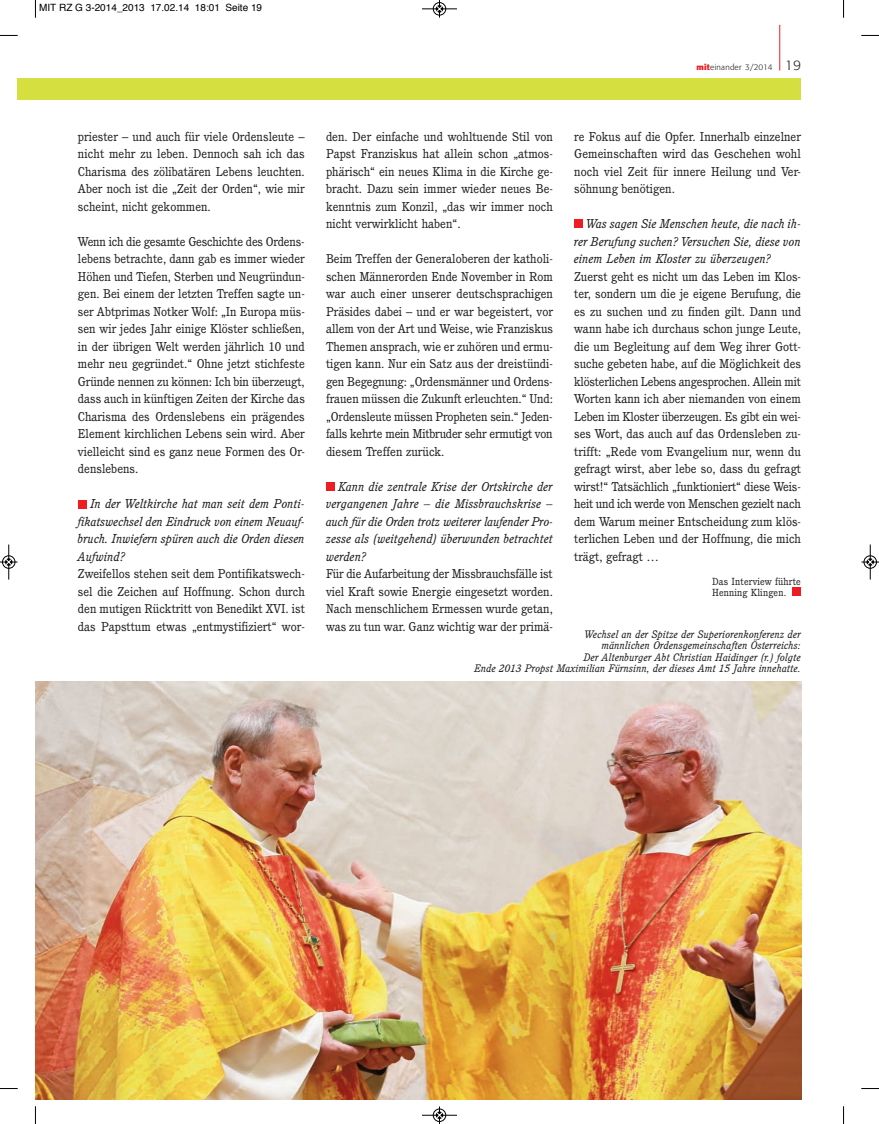
<style>
.page{position:relative;width:879px;height:1124px;background:#fff}
.page>*{position:absolute;margin:0;border:0;box-sizing:border-box;transform-origin:0 0}
.t1{font:12.5px/17.5px "Cushing";color:#231f20;text-align:justify}
.t2{font:italic 12.5px/17.5px "Cushing";letter-spacing:.015em;color:#231f20;text-align:justify}
.t3{font:italic 10.62px/11.2px "Cushing";letter-spacing:.015em;color:#231f20;text-align:right}
.t4{font:10px "Helvetica";color:#000}
.t5{font:10px/11.2px "Cushing";letter-spacing:.015em;color:#231f20}
.t6{font:300 8.12px "Formata";letter-spacing:.03em;color:#231f20}
.s1{font-weight:700;color:#ee1d23}
.s2{font-size:13.75px}
</style>
<div class="page">
<div style="left:35px;top:78px;width:766px;height:21px;background:#d5df3f"></div>
<hr style="left:779px;top:25px;width:1px;height:45px;background:#ee1d23">
<div style="left:18px;top:78px;width:17px;height:21px;background:#d5df3f"></div>
<div style="left:78px;top:499px;width:8px;height:9px;background:#ee1d23"></div>
<div style="left:326px;top:482px;width:8px;height:8px;background:#ee1d23"></div>
<div style="left:574px;top:219px;width:9px;height:9px;background:#ee1d23"></div>
<div style="left:792px;top:587px;width:9px;height:8px;background:#ee1d23"></div>
<img style="left:35px;top:681px;width:766px;height:417px">
<svg style="left:35px;top:0;width:1px;height:18px"></svg>
<svg style="left:0;top:35px;width:18px;height:1px"></svg>
<svg style="left:843px;top:0;width:1px;height:18px"></svg>
<svg style="left:861px;top:35px;width:18px;height:1px"></svg>
<svg style="left:35px;top:1106px;width:1px;height:17px"></svg>
<svg style="left:0;top:1088px;width:18px;height:1px"></svg>
<svg style="left:843px;top:1106px;width:1px;height:17px"></svg>
<svg style="left:861px;top:1088px;width:18px;height:1px"></svg>
<div style="left:433px;top:2px;width:13px;height:14px;border:1px solid #fff;border-radius:50%"></div>
<hr style="left:422px;top:9px;width:35px;height:1px;background:#000">
<div style="left:433px;top:2px;width:13px;height:13px;border:1px solid #000;border-radius:50%"></div>
<svg style="left:436px;top:0;width:7px;height:18px"></svg>
<hr style="left:422px;top:1114px;width:35px;height:1px;background:#000">
<div style="left:433px;top:1108px;width:13px;height:13px;border:1px solid #000;border-radius:50%"></div>
<svg style="left:436px;top:1106px;width:7px;height:17px"></svg>
<hr style="left:9px;top:544px;width:1px;height:35px;background:#000">
<div style="left:2px;top:555px;width:13px;height:13px;border:1px solid #000;border-radius:50%"></div>
<svg style="left:0;top:558px;width:18px;height:7px"></svg>
<div style="left:863px;top:555px;width:14px;height:13px;border:1px solid #fff;border-radius:50%"></div>
<hr style="left:870px;top:544px;width:1px;height:35px;background:#000">
<div style="left:864px;top:555px;width:12px;height:13px;border:1px solid #000;border-radius:50%"></div>
<svg style="left:861px;top:558px;width:18px;height:7px"></svg>
<p class="t4" style="left:39px;top:4px;width:224px">MIT RZ G 3-2014_2013 17.02.14 18:01 Seite 19</p>
<p class="t6" style="left:696px;top:64px;width:106px"><span class="s1">mit</span>einander 3/2014 <span class="s2">19</span></p>
<p class="t1" style="left:78px;top:128px;width:228px">priester – und auch für viele Ordensleute – nicht mehr zu leben. Dennoch sah ich das Charisma des zölibatären Lebens leuchten.<br>Aber noch ist die „Zeit der Orden“, wie mir scheint, nicht gekommen.</p>
<p class="t1" style="left:78px;top:233px;width:228px">Wenn ich die gesamte Geschichte des Ordens&shy;lebens betrachte, dann gab es immer wieder Höhen und Tiefen, Sterben und Neugründun&shy;gen. Bei einem der letzten Treffen sagte un&shy;ser Abtprimas Notker Wolf: „In Europa müs&shy;sen wir jedes Jahr einige Klöster schließen, in der übrigen Welt werden jährlich 10 und mehr neu gegründet.“ Ohne jetzt stichfeste Gründe nennen zu können: Ich bin überzeugt, dass auch in künftigen Zeiten der Kirche das Charisma des Ordenslebens ein prägendes Element kirchlichen Lebens sein wird. Aber vielleicht sind es ganz neue Formen des Or&shy;denslebens.</p>
<p class="t2" style="left:78px;top:496px;width:228px;text-indent:12px">In der Weltkirche hat man seit dem Ponti&shy;fikatswechsel den Eindruck von einem Neuauf&shy;bruch. Inwiefern spüren auch die Orden diesen Aufwind?</p>
<p class="t1" style="left:78px;top:566px;width:228px">Zweifellos stehen seit dem Pontifikatswech&shy;sel die Zeichen auf Hoffnung. Schon durch den mutigen Rücktritt von Benedikt XVI. ist das Papsttum etwas „entmystifiziert“ wor-</p>
<p class="t1" style="left:326px;top:128px;width:228px">den. Der einfache und wohltuende Stil von Papst Franziskus hat allein schon „atmos&shy;phärisch“ ein neues Klima in die Kirche ge&shy;bracht. Dazu sein immer wieder neues Be&shy;kenntnis zum Konzil, „das wir immer noch nicht verwirklicht haben“.</p>
<p class="t1" style="left:326px;top:251px;width:228px">Beim Treffen der Generaloberen der katholi&shy;schen Männerorden Ende November in Rom war auch einer unserer deutschsprachigen Präsides dabei – und er war begeistert, vor allem von der Art und Weise, wie Franziskus Themen ansprach, wie er zuhören und ermu&shy;tigen kann. Nur ein Satz aus der dreistündi&shy;gen Begegnung: „Ordensmänner und Ordens&shy;frauen müssen die Zukunft erleuchten.“ Und: „Ordensleute müssen Propheten sein.“ Jeden&shy;falls kehrte mein Mitbruder sehr ermutigt von diesem Treffen zurück.</p>
<p class="t2" style="left:326px;top:478px;width:228px;text-indent:12px">Kann die zentrale Krise der Ortskirche der vergangenen Jahre – die Missbrauchskrise – auch für die Orden trotz weiterer laufender Pro&shy;zesse als (weitgehend) überwunden betrachtet werden?</p>
<p class="t1" style="left:326px;top:566px;width:228px">Für die Aufarbeitung der Missbrauchsfälle ist viel Kraft sowie Energie eingesetzt worden.<br>Nach menschlichem Ermessen wurde getan, was zu tun war. Ganz wichtig war der primä-</p>
<p class="t1" style="left:574px;top:128px;width:228px">re Fokus auf die Opfer. Innerhalb einzelner Gemeinschaften wird das Geschehen wohl noch viel Zeit für innere Heilung und Ver&shy;söhnung benötigen.</p>
<p class="t2" style="left:574px;top:216px;width:228px;text-indent:12px">Was sagen Sie Menschen heute, die nach ih&shy;rer Berufung suchen? Versuchen Sie, diese von einem Leben im Kloster zu überzeugen?</p>
<p class="t1" style="left:574px;top:268px;width:228px">Zuerst geht es nicht um das Leben im Klos&shy;ter, sondern um die je eigene Berufung, die es zu suchen und zu finden gilt. Dann und wann habe ich durchaus schon junge Leute, die um Begleitung auf dem Weg ihrer Gott&shy;suche gebeten habe, auf die Möglichkeit des klösterlichen Lebens angesprochen. Allein mit Worten kann ich aber niemanden von einem Leben im Kloster überzeugen. Es gibt ein wei&shy;ses Wort, das auch auf das Ordensleben zu&shy;trifft: „Rede vom Evangelium nur, wenn du gefragt wirst, aber lebe so, dass du gefragt wirst!“ Tatsächlich „funktioniert“ diese Weis&shy;heit und ich werde von Menschen gezielt nach dem Warum meiner Entscheidung zum klös&shy;terlichen Leben und der Hoffnung, die mich trägt, gefragt …</p>
<p class="t5" style="left:712px;top:576px;width:90px">Das Interview führte<br>Henning Klingen.</p>
<p class="t3" style="left:474px;top:629px;width:328px">Wechsel an der Spitze der Superiorenkonferenz der<br>männlichen Ordensgemeinschaften Österreichs:<br>Der Altenburger Abt Christian Haidinger (r.) folgte<br>Ende 2013 Propst Maximilian Fürnsinn, der dieses Amt 15 Jahre innehatte.</p>
</div>
